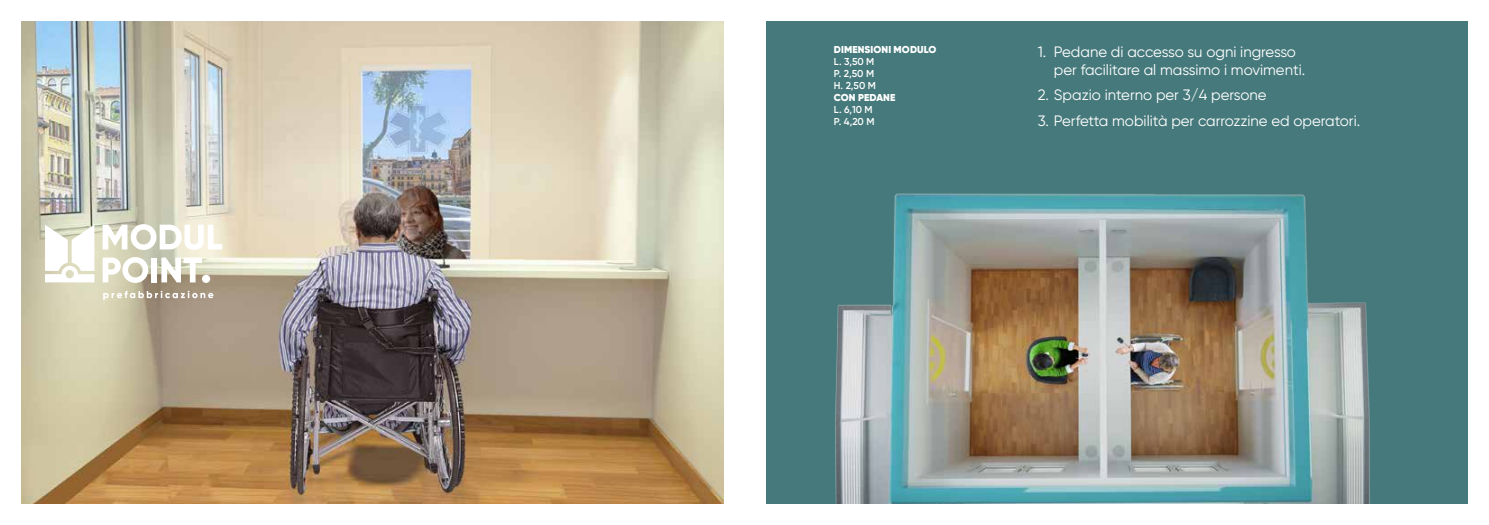
<style>
.page{position:relative;width:1489px;height:525px;background:#fff}
.page>*{position:absolute;margin:0;border:0;box-sizing:border-box;transform-origin:0 0}
.t1{font:15px/18px "Gilroy";color:#fff}
.t2{font:600 10px/12px "Gilroy";letter-spacing:-.01em;color:#fff}
.t3{font:900 10px "Gilroy";letter-spacing:.01em;color:#fff}
</style>
<div class="page">
<div style="left:765px;top:21px;width:702px;height:482px;background:#46797b"></div>
<img style="left:21px;top:21px;width:702px;height:482px">
<img style="left:835px;top:193px;width:535px;height:310px">
<svg style="left:103px;top:290px;width:110px;height:10px"></svg>
<svg style="left:103px;top:224px;width:119px;height:26px"></svg>
<div style="left:151px;top:257px;width:6px;height:25px;background:#fff"></div>
<svg style="left:161px;top:257px;width:41px;height:25px"></svg>
<svg style="left:103px;top:257px;width:45px;height:26px"></svg>
<div style="left:202px;top:274px;width:8px;height:9px;background:#fff;border-radius:50%"></div>
<svg style="left:45px;top:224px;width:49px;height:58px"></svg>
<p class="t3" style="left:833px;top:43px;width:104px">DIMENSIONI MODULO</p>
<p class="t2" style="left:833px;top:55px;width:44px">L. 3,50 M<br>P. 2,50 M<br>H. 2,50 M</p>
<p class="t3" style="left:833px;top:91px;width:63px">CON PEDANE</p>
<p class="t2" style="left:833px;top:103px;width:42px">L. 6,10 M<br>P. 4,20 M</p>
<p class="t1" style="left:1053px;top:42px;width:253px;text-indent:-16px">1. Pedane di accesso su ogni ingresso per facilitare al massimo i movimenti.</p>
<p class="t1" style="left:1037px;top:86px;width:230px">2. Spazio interno per 3/4 persone</p>
<p class="t1" style="left:1037px;top:111px;width:324px">3. Perfetta mobilità per carrozzine ed operatori.</p>
</div>
